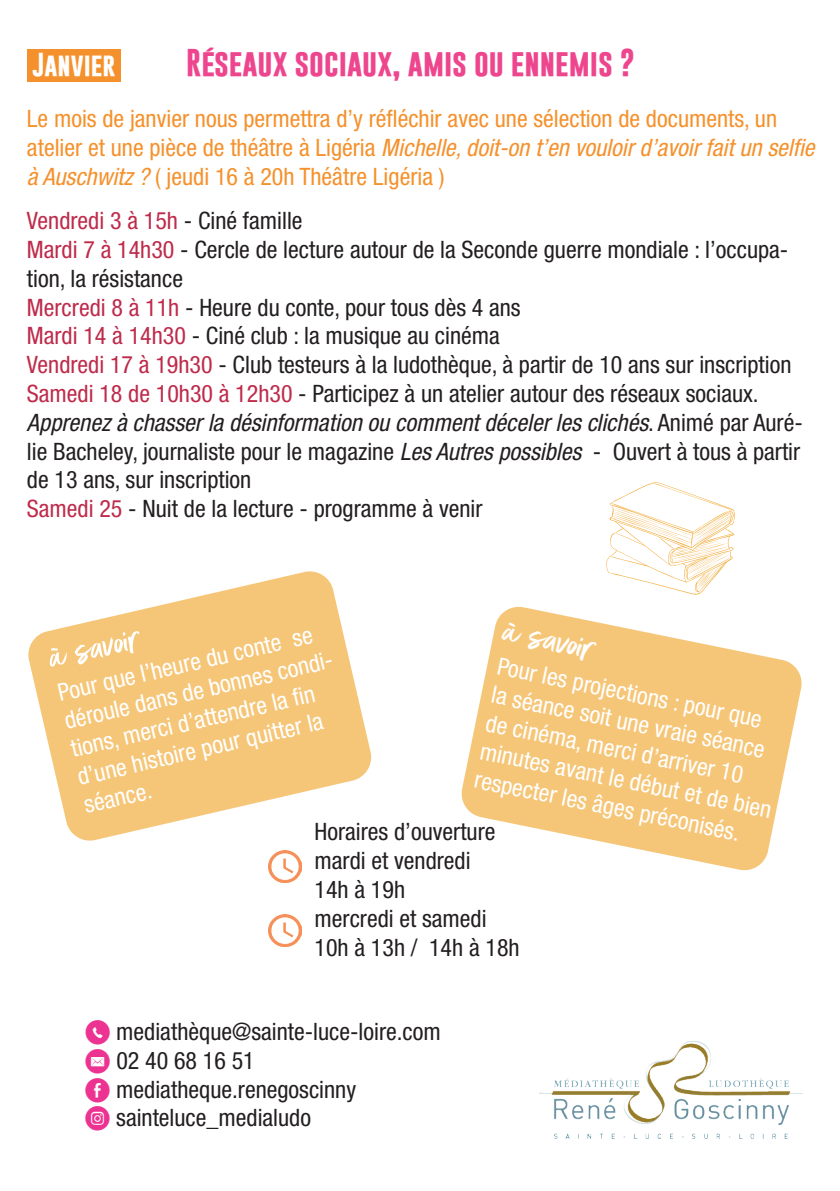
<style>
.page{position:relative;width:840px;height:1191px;background:#fff}
.page>*{position:absolute;margin:0;border:0;box-sizing:border-box;transform-origin:0 0}
.t1{font:42px "Better Times Alt";color:#fff}
.t2{font:700 28px "Gobold";color:#ee468e}
.t3{font:condensed 24px/28.8px "Helvetica Neue LT Std";color:#231f20}
.t4{font:condensed 24px/28.8px "Helvetica Neue LT Std";color:#fff}
.t5{font:condensed 24px/28.8px "Helvetica Neue LT Std";color:#f5912c}
.t6{font:700 24px "Gobold";color:#fff}
.s1{font-style:italic}
.s2{color:#be2b4b}
.s3{font-family:"Social Media Circled";font-stretch:normal;color:#ed3391}
</style>
<div class="page">
<div style="left:27px;top:50px;width:93px;height:32px;background:#f5912c"></div>
<svg style="left:28px;top:571px;width:344px;height:270px;fill:#f6c678"></svg>
<svg style="left:461px;top:606px;width:341px;height:265px;fill:#f6c678"></svg>
<img style="left:268px;top:850px;width:33px;height:33px">
<img style="left:268px;top:914px;width:33px;height:32px">
<img style="left:539px;top:1041px;width:263px;height:98px">
<svg style="left:606px;top:482px;width:129px;height:113px"></svg>
<svg style="left:687px;top:563px;width:27px;height:15px"></svg>
<svg style="left:698px;top:569px;width:16px;height:17px"></svg>
<svg style="left:700px;top:565px;width:20px;height:23px"></svg>
<p class="t6" style="left:33px;top:49px;width:84px">Janvier</p>
<p class="t2" style="left:186px;top:44px;width:450px">Réseaux sociaux, amis ou ennemis ?</p>
<p class="t5" style="left:27px;top:104px;width:788px">Le mois de janvier nous permettra d’y réfléchir avec une sélection de documents, un atelier et une pièce de théâtre à Ligéria <span class="s1">Michelle, doit-on t’en vouloir d’avoir fait un selfie à Auschwitz ?</span> ( jeudi 16 à 20h Théâtre Ligéria )</p>
<p class="t3" style="left:27px;top:206px;width:777px"><span class="s2">Vendredi 3 à 15h</span> - Ciné famille<br><span class="s2">Mardi 7 à 14h30</span> - Cercle de lecture autour de la Seconde guerre mondiale : l’occupa&shy;tion, la résistance<br><span class="s2">Mercredi 8 à 11h</span> - Heure du conte, pour tous dès 4 ans<br><span class="s2">Mardi 14 à 14h30</span> - Ciné club : la musique au cinéma<br><span class="s2">Vendredi 17 à 19h30</span> - Club testeurs à la ludothèque, à partir de 10 ans sur inscription <span class="s2">Samedi 18 de 10h30 à 12h30</span> - Participez à un atelier autour des réseaux sociaux.<br><span class="s1">Apprenez à chasser la désinformation ou comment déceler les clichés</span>. Animé par Auré&shy;lie Bacheley, journaliste pour le magazine <span class="s1">Les Autres possibles</span> - Ouvert à tous à partir de 13 ans, sur inscription<br><span class="s2">Samedi 25</span> - Nuit de la lecture - programme à venir</p>
<p class="t4" style="left:55px;top:678px;width:280px;rotate:-13deg">Pour que l’heure du conte se déroule dans de bonnes condi&shy;tions, merci d’attendre la fi n d’une histoire pour quitter la séance.</p>
<h1 class="t1" style="left:509px;top:608px;width:92px;rotate:11deg">à savoir</h1>
<h1 class="t1" style="left:45px;top:635px;width:92px;rotate:-13deg">à savoir</h1>
<p class="t4" style="left:499px;top:652px;width:298px;rotate:11deg">Pour les projections : pour que<br>la séance soit une vraie séance de cinéma, merci d’arriver 10 minutes avant le début et de bien respecter les âges préconisés.</p>
<p class="t3" style="left:314px;top:817px;width:206px">Horaires d’ouverture mardi et vendredi<br>14h à 19h<br>mercredi et samedi<br>10h à 13h / 14h à 18h</p>
<p class="t3" style="left:85px;top:1016px;width:357px"><span class="s3">m</span> mediathèque@sainte-luce-loire.com <span class="s3">k</span> 02 40 68 16 51<br><span class="s3">E</span> mediatheque.renegoscinny<br><span class="s3">Q</span> sainteluce_medialudo</p>
</div>
